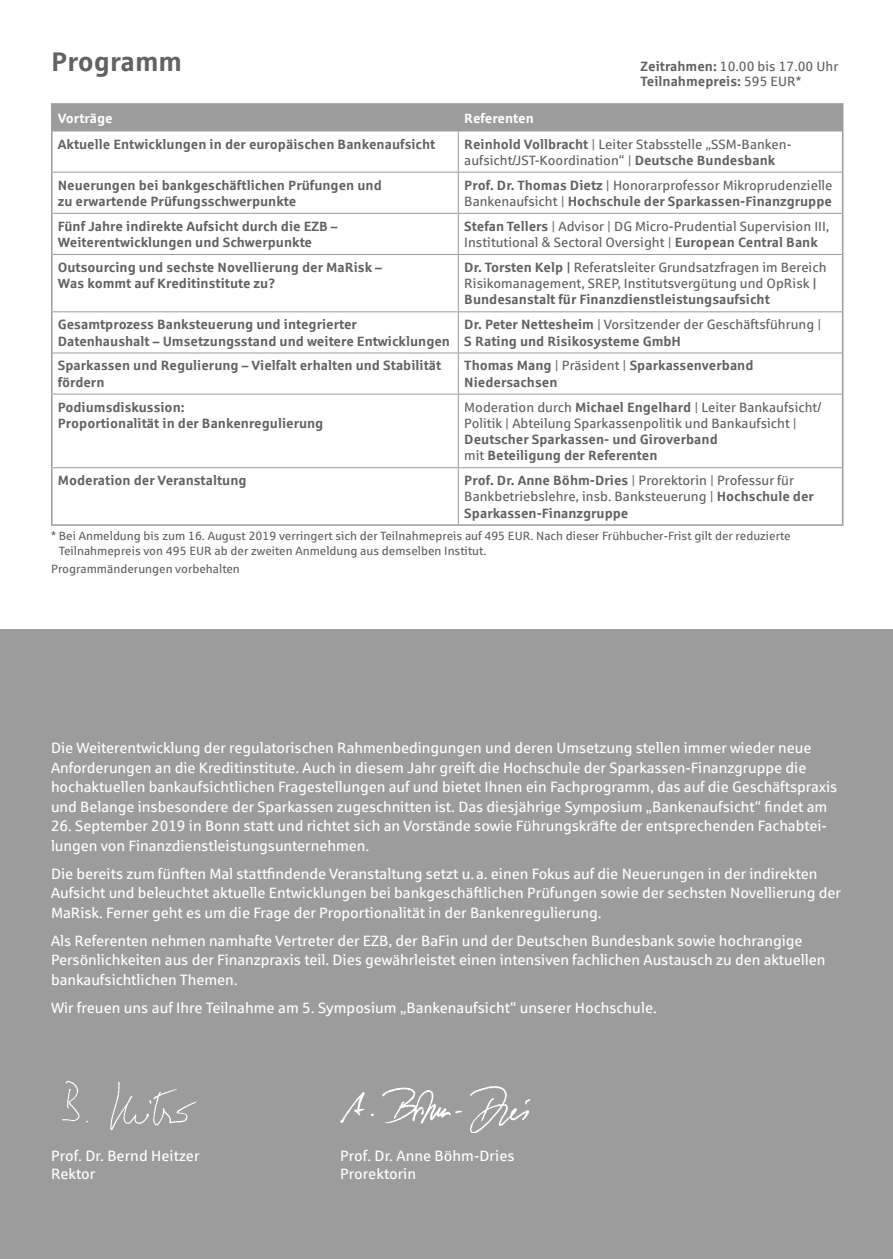
<style>
.page{position:relative;width:893px;height:1259px;background:#fff}
.page>*{position:absolute;margin:0;border:0;box-sizing:border-box;transform-origin:0 0}
.t1{font:700 27px "Sparkasse Rg";color:#626261}
.t2{font:15px/19.5px "Sparkasse Rg";letter-spacing:-.005em;color:#fff}
.t3{font:700 13.5px/16.2px "Sparkasse Rg";color:#626261}
.t4{font:13.5px/16.2px "Sparkasse Rg";color:#626261}
.t5{font:700 13.5px "Sparkasse Rg";color:#fff}
.t6{font:12px/14.4px "Sparkasse Rg";color:#626261}
.s1{font-weight:400}
.s2{font-weight:700}
</style>
<div class="page">
<div style="left:0;top:629px;width:893px;height:630px;background:#9c9c9d"></div>
<hr style="left:51px;top:103px;width:407px;height:2px;background:#9c9c9d">
<hr style="left:51px;top:105px;width:2px;height:26px;background:#9c9c9d">
<hr style="left:458px;top:103px;width:385px;height:2px;background:#9c9c9d">
<div style="left:53px;top:105px;width:790px;height:26px;background:#9c9c9d"></div>
<hr style="left:51px;top:131px;width:2px;height:41px;background:#9c9c9d">
<hr style="left:842px;top:131px;width:1px;height:41px;background:#9c9c9d">
<hr style="left:51px;top:172px;width:2px;height:41px;background:#9c9c9d">
<hr style="left:842px;top:172px;width:1px;height:41px;background:#9c9c9d">
<hr style="left:51px;top:213px;width:2px;height:41px;background:#9c9c9d">
<hr style="left:842px;top:213px;width:1px;height:41px;background:#9c9c9d">
<hr style="left:51px;top:254px;width:2px;height:58px;background:#9c9c9d">
<hr style="left:842px;top:254px;width:1px;height:58px;background:#9c9c9d">
<hr style="left:51px;top:312px;width:2px;height:41px;background:#9c9c9d">
<hr style="left:842px;top:312px;width:1px;height:41px;background:#9c9c9d">
<hr style="left:51px;top:353px;width:2px;height:41px;background:#9c9c9d">
<hr style="left:842px;top:353px;width:1px;height:41px;background:#9c9c9d">
<hr style="left:51px;top:394px;width:2px;height:74px;background:#9c9c9d">
<hr style="left:842px;top:394px;width:1px;height:74px;background:#9c9c9d">
<hr style="left:51px;top:468px;width:2px;height:56px;background:#9c9c9d">
<hr style="left:842px;top:468px;width:1px;height:56px;background:#9c9c9d">
<hr style="left:51px;top:524px;width:407px;height:2px;background:#9c9c9d">
<hr style="left:458px;top:524px;width:385px;height:2px;background:#9c9c9d">
<hr style="left:53px;top:131px;width:405px;height:1px;background:#9c9c9d">
<hr style="left:458px;top:131px;width:384px;height:1px;background:#9c9c9d">
<hr style="left:458px;top:131px;width:1px;height:41px;background:#9c9c9d">
<hr style="left:53px;top:172px;width:405px;height:1px;background:#9c9c9d">
<hr style="left:458px;top:172px;width:384px;height:1px;background:#9c9c9d">
<hr style="left:458px;top:172px;width:1px;height:41px;background:#9c9c9d">
<hr style="left:53px;top:213px;width:405px;height:1px;background:#9c9c9d">
<hr style="left:458px;top:213px;width:384px;height:1px;background:#9c9c9d">
<hr style="left:458px;top:214px;width:1px;height:40px;background:#9c9c9d">
<hr style="left:53px;top:254px;width:405px;height:1px;background:#9c9c9d">
<hr style="left:458px;top:254px;width:384px;height:1px;background:#9c9c9d">
<hr style="left:458px;top:255px;width:1px;height:56px;background:#9c9c9d">
<hr style="left:53px;top:311px;width:405px;height:1px;background:#9c9c9d">
<hr style="left:458px;top:311px;width:384px;height:1px;background:#9c9c9d">
<hr style="left:458px;top:312px;width:1px;height:40px;background:#9c9c9d">
<hr style="left:53px;top:352px;width:405px;height:1px;background:#9c9c9d">
<hr style="left:458px;top:352px;width:384px;height:1px;background:#9c9c9d">
<hr style="left:458px;top:353px;width:1px;height:41px;background:#9c9c9d">
<hr style="left:53px;top:394px;width:405px;height:1px;background:#9c9c9d">
<hr style="left:458px;top:394px;width:384px;height:1px;background:#9c9c9d">
<hr style="left:458px;top:394px;width:1px;height:73px;background:#9c9c9d">
<hr style="left:53px;top:467px;width:405px;height:1px;background:#9c9c9d">
<hr style="left:458px;top:467px;width:384px;height:1px;background:#9c9c9d">
<hr style="left:458px;top:468px;width:1px;height:56px;background:#9c9c9d">
<img style="left:62px;top:1081px;width:135px;height:49px">
<img style="left:340px;top:1086px;width:191px;height:46px">
<h1 class="t1" style="left:51px;top:44px;width:133px">Programm</h1>
<p class="t3" style="left:641px;top:58px;width:199px;line-height:15px">Zeitrahmen: <span class="s1">10.00 bis 17.00 Uhr<br></span>Teilnahmepreis: <span class="s1">595 EUR*</span></p>
<p class="t5" style="left:58px;top:109px;width:56px">Vorträge</p>
<p class="t5" style="left:464px;top:109px;width:71px">Referenten</p>
<p class="t3" style="left:58px;top:135px;width:379px">Aktuelle Entwicklungen in der europäischen Bankenaufsicht</p>
<p class="t4" style="left:464px;top:135px;width:327px"><span class="s2">Reinhold Vollbracht</span> | Leiter Stabsstelle „SSM-Banken&shy;aufsicht/JST-Koordination“ | <span class="s2">Deutsche Bundesbank</span></p>
<p class="t3" style="left:58px;top:176px;width:326px">Neuerungen bei bankgeschäftlichen Prüfungen und zu erwartende Prüfungsschwerpunkte</p>
<p class="t3" style="left:464px;top:176px;width:370px">Prof. Dr. Thomas Dietz <span class="s1">| Honorarprofessor Mikroprudenzielle<br>Bankenaufsicht |</span> Hochschule der Sparkassen-Finanzgruppe</p>
<p class="t3" style="left:58px;top:217px;width:281px">Fünf Jahre indirekte Aufsicht durch die EZB –<br>Weiterentwicklungen und Schwerpunkte</p>
<p class="t4" style="left:464px;top:218px;width:366px"><span class="s2">Stefan Tellers</span> | Advisor | DG Micro-Prudential Supervision III,<br>Institutional &amp; Sectoral Oversight | <span class="s2">European Central Bank</span></p>
<p class="t3" style="left:58px;top:259px;width:326px">Outsourcing und sechste Novellierung der MaRisk –<br>Was kommt auf Kreditinstitute zu?</p>
<p class="t4" style="left:464px;top:259px;width:364px"><span class="s2">Dr. Torsten Kelp |</span> Referatsleiter Grundsatzfragen im Bereich<br>Risikomanagement, SREP, Institutsvergütung und OpRisk <span class="s2">|<br>Bundesanstalt für Finanzdienstleistungsaufsicht</span></p>
<p class="t3" style="left:58px;top:316px;width:394px">Gesamtprozess Banksteuerung und integrierter<br>Datenhaushalt – Umsetzungsstand und weitere Entwicklungen</p>
<p class="t3" style="left:464px;top:316px;width:358px">Dr. Peter Nettesheim <span class="s1">| Vorsitzender der Geschäftsführung |<br></span>S Rating und Risikosysteme GmbH</p>
<p class="t3" style="left:58px;top:357px;width:385px">Sparkassen und Regulierung – Vielfalt erhalten und Stabilität fördern</p>
<p class="t3" style="left:464px;top:357px;width:291px">Thomas Mang <span class="s1">| Präsident |</span> Sparkassenverband<br>Niedersachsen</p>
<p class="t3" style="left:58px;top:398px;width:267px">Podiumsdiskussion:<br>Proportionalität in der Bankenregulierung</p>
<p class="t4" style="left:464px;top:398px;width:358px">Moderation durch <span class="s2">Michael Engelhard</span> | Leiter Bankaufsicht/<br>Politik | Abteilung Sparkassenpolitik und Bankaufsicht |</p>
<p class="t3" style="left:464px;top:431px;width:255px">Deutscher Sparkassen- und Giroverband <span class="s1">mit</span> Beteiligung der Referenten</p>
<p class="t3" style="left:58px;top:472px;width:190px">Moderation der Veranstaltung</p>
<p class="t4" style="left:464px;top:472px;width:351px"><span class="s2">Prof. Dr. Anne Böhm-Dries</span> | Prorektorin | Professur für<br>Bankbetriebslehre, insb. Banksteuerung | <span class="s2">Hochschule der<br>Sparkassen-Finanzgruppe</span></p>
<p class="t6" style="left:59px;top:528px;width:733px;text-indent:-8px">* Bei Anmeldung bis zum 16. August 2019 verringert sich der Teilnahmepreis auf 495 EUR. Nach dieser Frühbucher-Frist gilt der reduzierte<br>Teilnahmepreis von 495 EUR ab der zweiten Anmeldung aus demselben Institut.</p>
<p class="t6" style="left:51px;top:561px;width:190px">Programmänderungen vorbehalten</p>
<p class="t2" style="left:51px;top:738px;width:788px">Die Weiterentwicklung der regulatorischen Rahmenbedingungen und deren Umsetzung stellen immer wieder neue Anforderungen an die Kreditinstitute. Auch in diesem Jahr greift die Hochschule der Sparkassen-Finanzgruppe die hochaktuellen bankaufsichtlichen Fragestellungen auf und bietet Ihnen ein Fachprogramm, das auf die Geschäftspraxis und Belange insbesondere der Sparkassen zugeschnitten ist. Das diesjährige Symposium „Bankenaufsicht“ findet am</p>
<p class="t2" style="left:51px;top:816px;width:777px">26. September 2019 in Bonn statt und richtet sich an Vorstände sowie Führungskräfte der entsprechenden Fachabtei&shy;lungen von Finanzdienstleistungsunternehmen.</p>
<p class="t2" style="left:51px;top:863px;width:792px">Die bereits zum fünften Mal stattfindende Veranstaltung setzt u.a. einen Fokus auf die Neuerungen in der indirekten<br>Aufsicht und beleuchtet aktuelle Entwicklungen bei bankgeschäftlichen Prüfungen sowie der sechsten Novellierung der<br>MaRisk. Ferner geht es um die Frage der Proportionalität in der Bankenregulierung.</p>
<p class="t2" style="left:51px;top:930px;width:776px">Als Referenten nehmen namhafte Vertreter der EZB, der BaFin und der Deutschen Bundesbank sowie hochrangige<br>Persönlichkeiten aus der Finanzpraxis teil. Dies gewährleistet einen intensiven fachlichen Austausch zu den aktuellen bankaufsichtlichen Themen.</p>
<p class="t2" style="left:51px;top:997px;width:607px">Wir freuen uns auf Ihre Teilnahme am 5. Symposium „Bankenaufsicht“ unserer Hochschule.</p>
<p class="t2" style="left:51px;top:1146px;width:150px;line-height:18px">Prof. Dr. Bernd Heitzer<br>Rektor</p>
<p class="t2" style="left:340px;top:1146px;width:176px;line-height:18px">Prof. Dr. Anne Böhm-Dries<br>Prorektorin</p>
</div>
